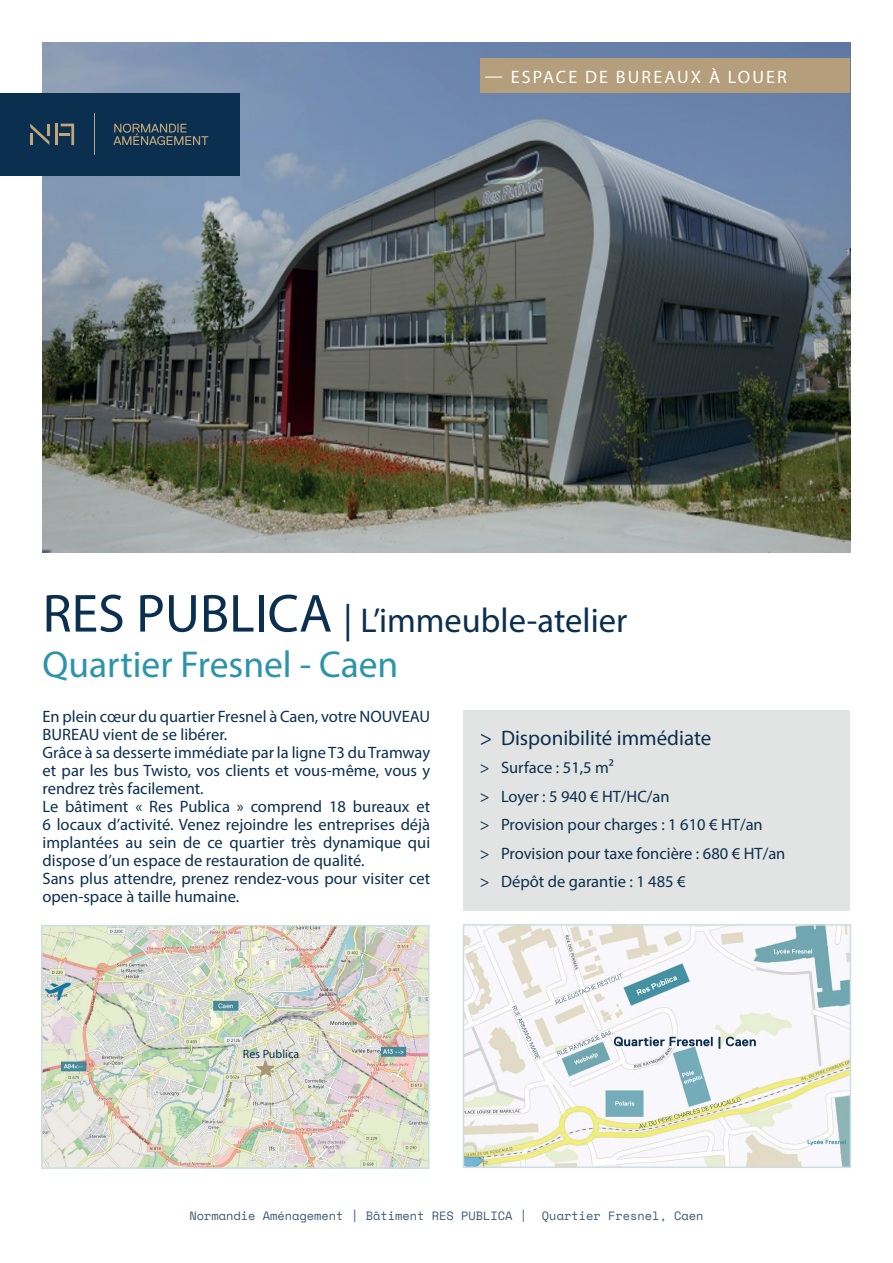
<style>
.page{position:relative;width:893px;height:1263px;background:#fff}
.page>*{position:absolute;margin:0;border:0;box-sizing:border-box;transform-origin:0 0}
.t1{font:37.5px "Myriad Pro";color:#2c94aa}
.t2{font:34.5px "Myriad Pro";color:#0b2f4f}
.t3{font:21px "Myriad Pro";color:#0c2f4e}
.t4{font:18px "Myriad Pro";letter-spacing:.12em;color:#fff}
.t5{font:16.5px/18px "Myriad Pro";color:#0b2f4f}
.t6{font:16.5px/28.5px "Myriad Pro";color:#0c2f4e}
.t7{font:12px "Space Mono";color:#0b2f4f}
.t8{font:12px "Myriad Pro";color:#0c2f4e}
.s1{font-size:54px}
.s2{font-size:37.5px}
</style>
<div class="page">
<img style="left:43px;top:43px;width:807px;height:510px">
<div style="left:0;top:93px;width:239px;height:83px;background:#0b2f4f"></div>
<hr style="left:55px;top:124px;width:2px;height:21px;background:#c1a479">
<svg style="left:59px;top:124px;width:15px;height:21px"></svg>
<svg style="left:30px;top:124px;width:19px;height:21px"></svg>
<svg style="left:114px;top:124px;width:94px;height:21px"></svg>
<hr style="left:95px;top:113px;width:1px;height:42px;background:#c1a479">
<div style="left:480px;top:58px;width:370px;height:35px;background:#b59e7b"></div>
<img style="left:466px;top:927px;width:382px;height:238px">
<div style="left:463px;top:924px;width:388px;height:244px;border:2px solid #ccdedf"></div>
<div style="left:463px;top:710px;width:387px;height:200px;background:#e2e3e3"></div>
<img style="left:44px;top:928px;width:382px;height:238px">
<div style="left:41px;top:925px;width:388px;height:244px;border:2px solid #ccdedf"></div>
<p class="t4" style="left:485px;top:65px;width:303px">— ESPACE DE BUREAUX À LOUER</p>
<h2 class="t2" style="left:43px;top:599px;width:586px"><span class="s1">RES PUBLICA</span> <span class="s2">|</span> L’immeuble-atelier</h2>
<h1 class="t1" style="left:43px;top:641px;width:357px">Quartier Fresnel - Caen</h1>
<p class="t5" style="left:43px;top:708px;width:389px">En plein cœur du quartier Fresnel à Caen, votre NOUVEAU BUREAU vient de se libérer.<br>Grâce à sa desserte immédiate par la ligne T3 du Tramway et par les bus Twisto, vos clients et vous-même, vous y rendrez très facilement.<br>Le bâtiment « Res Publica » comprend 18 bureaux et 6 locaux d’activité. Venez rejoindre les entreprises déjà implantées au sein de ce quartier très dynamique qui dispose d’un espace de restauration de qualité.<br>Sans plus attendre, prenez rendez-vous pour visiter cet open-space à taille humaine.</p>
<p class="t3" style="left:480px;top:725px;width:233px">&gt; Disponibilité immédiate</p>
<p class="t6" style="left:480px;top:753px;width:307px">&gt; Surface : 51,5 m²<br>&gt; Loyer : 5 940 € HT/HC/an<br>&gt; Provision pour charges : 1 610 € HT/an<br>&gt; Provision pour taxe foncière : 680 € HT/an &gt; Dépôt de garantie : 1 485 €</p>
<p class="t8" style="left:243px;top:1046px;width:58px">Res Publica</p>
<p class="t7" style="left:189px;top:1207px;width:516px">Normandie Aménagement | Bâtiment RES PUBLICA | ☺Quartier Fresnel, Caen</p>
</div>
